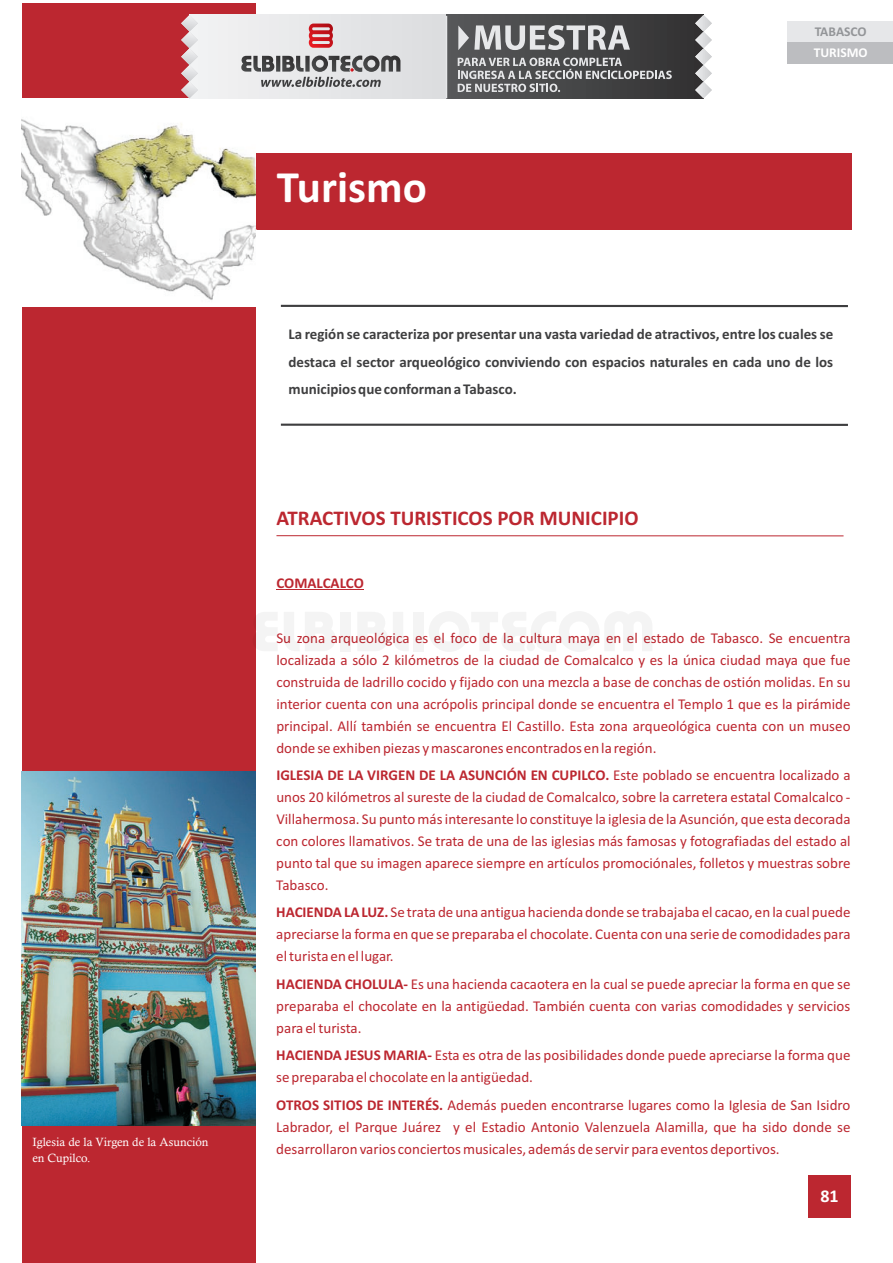
<style>
.page{position:relative;width:893px;height:1263px;background:#fff}
.page>*{position:absolute;margin:0;border:0;box-sizing:border-box;transform-origin:0 0}
.t1{font:700 45px "Calibri";color:#fff}
.t2{font:700 21px "Calibri";color:#bc2730}
.t3{font:700 18px "Calibri";color:#fff}
.t4{font:15px/21.9px "Calibri";color:#bc2730;text-align:justify}
.t5{font:700 15px/27.5px "Calibri";color:#3e3e3f;text-align:justify}
.t6{font:700 15px "Calibri";color:#bc2730}
.t7{font:700 13.5px "Calibri";color:#939598}
.t8{font:700 13.5px "Calibri";color:#fff}
.t9{font:12px/16.6px "Calisto";color:#fff}
.s1{font-weight:700}
</style>
<div class="page">
<div style="left:227px;top:153px;width:624px;height:77px;background:#bc2730"></div>
<hr style="left:276px;top:589px;width:88px;height:1px;background:#bc2730">
<div style="left:808px;top:1175px;width:42px;height:43px;background:#bc2730"></div>
<div style="left:22px;top:3px;width:234px;height:1260px;background:#bc2730"></div>
<img style="left:22px;top:99px;width:234px;height:207px">
<img style="left:22px;top:772px;width:233px;height:353px">
<hr style="left:281px;top:305px;width:567px;height:2px;background:#3e3e3f">
<hr style="left:281px;top:424px;width:567px;height:2px;background:#3e3e3f">
<hr style="left:276px;top:535px;width:567px;height:1px;background:#bc2730">
<div style="left:787px;top:21px;width:106px;height:21px;background:#e6e7e9"></div>
<div style="left:787px;top:42px;width:106px;height:22px;background:#bcbdc0"></div>
<div style="left:189px;top:15px;width:514px;height:83px;background:#e6e7e9"></div>
<svg style="left:256px;top:612px;width:21px;height:39px"></svg>
<svg style="left:284px;top:612px;width:51px;height:39px"></svg>
<div style="left:340px;top:612px;width:11px;height:39px;background:#f4f4f4"></div>
<svg style="left:358px;top:612px;width:50px;height:39px"></svg>
<div style="left:413px;top:612px;width:11px;height:39px;background:#f4f4f4"></div>
<svg style="left:429px;top:612px;width:223px;height:39px"></svg>
<div style="left:446px;top:15px;width:257px;height:83px;background:linear-gradient(to right,#5a5b5d,#323232)"></div>
<svg style="left:181px;top:15px;width:17px;height:83px"></svg>
<svg style="left:695px;top:15px;width:17px;height:83px"></svg>
<svg style="left:309px;top:24px;width:24px;height:24px"></svg>
<svg style="left:241px;top:56px;width:159px;height:31px"></svg>
<svg style="left:458px;top:58px;width:214px;height:34px"></svg>
<svg style="left:458px;top:25px;width:172px;height:25px"></svg>
<hr style="left:446px;top:16px;width:1px;height:82px;background:#e6e7e9">
<p class="t9" style="left:32px;top:1134px;width:178px">Iglesia de la Virgen de la Asunción en Cupilco.</p>
<h1 class="t1" style="left:277px;top:168px;width:152px">Turismo</h1>
<p class="t7" style="left:815px;top:26px;width:53px">TABASCO</p>
<p class="t8" style="left:814px;top:47px;width:56px">TURISMO</p>
<p class="t5" style="left:289px;top:322px;width:546px">La región se caracteriza por presentar una vasta variedad de atractivos, entre los cuales se destaca el sector arqueológico conviviendo con espacios naturales en cada uno de los municipios que conforman a Tabasco.</p>
<h2 class="t2" style="left:276px;top:509px;width:364px">ATRACTIVOS TURISTICOS POR MUNICIPIO</h2>
<p class="t6" style="left:276px;top:576px;width:89px">COMALCALCO</p>
<p class="t4" style="left:276px;top:628px;width:576px">Su zona arqueológica es el foco de la cultura maya en el estado de Tabasco. Se encuentra localizada a sólo 2 kilómetros de la ciudad de Comalcalco y es la única ciudad maya que fue construida de ladrillo cocido y fijado con una mezcla a base de conchas de ostión molidas. En su interior cuenta con una acrópolis principal donde se encuentra el Templo 1 que es la pirámide principal. Allí también se encuentra El Castillo. Esta zona arqueológica cuenta con un museo donde se exhiben piezas y mascarones encontrados en la región.</p>
<p class="t4" style="left:276px;top:765px;width:576px"><span class="s1">IGLESIA DE LA VIRGEN DE LA ASUNCIÓN EN CUPILCO.</span> Este poblado se encuentra localizado a unos 20 kilómetros al sureste de la ciudad de Comalcalco, sobre la carretera estatal Comalcalco - Villahermosa. Su punto más interesante lo constituye la iglesia de la Asunción, que esta decorada con colores llamativos. Se trata de una de las iglesias más famosas y fotografiadas del estado al punto tal que su imagen aparece siempre en artículos promociónales, folletos y muestras sobre Tabasco.</p>
<p class="t4" style="left:276px;top:903px;width:576px"><span class="s1">HACIENDA LA LUZ.</span> Se trata de una antigua hacienda donde se trabajaba el cacao, en la cual puede apreciarse la forma en que se preparaba el chocolate. Cuenta con una serie de comodidades para el turista en el lugar.</p>
<p class="t4" style="left:276px;top:974px;width:576px"><span class="s1">HACIENDA CHOLULA-</span> Es una hacienda cacaotera en la cual se puede apreciar la forma en que se preparaba el chocolate en la antigüedad. También cuenta con varias comodidades y servicios para el turista.</p>
<p class="t4" style="left:276px;top:1045px;width:576px"><span class="s1">HACIENDA JESUS MARIA-</span> Esta es otra de las posibilidades donde puede apreciarse la forma que se preparaba el chocolate en la antigüedad.</p>
<p class="t4" style="left:276px;top:1095px;width:576px"><span class="s1">OTROS SITIOS DE INTERÉS.</span> Además pueden encontrarse lugares como la Iglesia de San Isidro Labrador, el Parque Juárez y el Estadio Antonio Valenzuela Alamilla, que ha sido donde se desarrollaron varios conciertos musicales, además de servir para eventos deportivos.</p>
<p class="t3" style="left:820px;top:1189px;width:20px">81</p>
</div>
